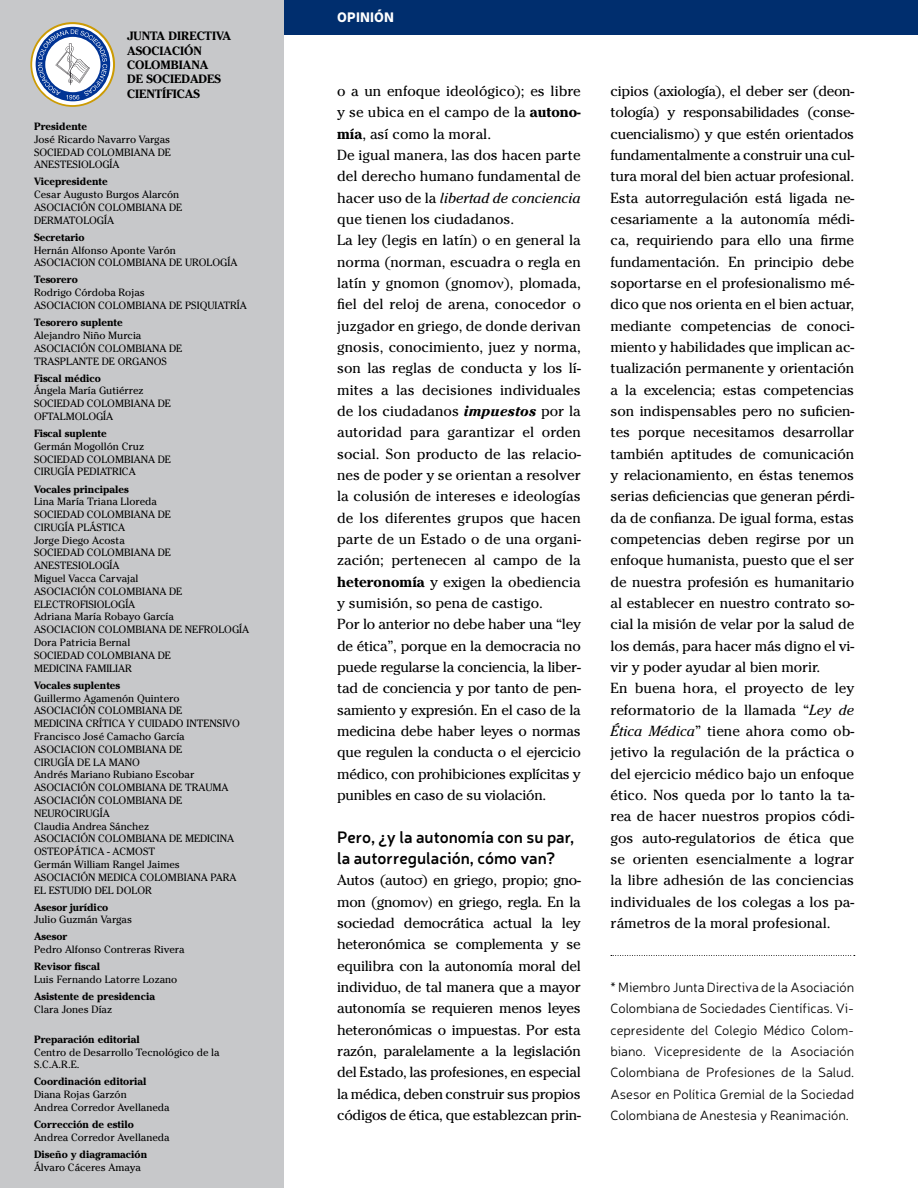
<style>
.page{position:relative;width:918px;height:1188px;background:#fff}
.page>*{position:absolute;margin:0;border:0;box-sizing:border-box;transform-origin:0 0}
.t1{font:600 16.5px/21.3px "Neris";color:#000}
.t2{font:14.55px/21.3px "Cheltenham";letter-spacing:-.01em;color:#000}
.t3{font:300 13.5px/21.3px "Neris";color:#000;text-align:justify}
.t4{font:900 13.5px "Neris";letter-spacing:.01em;color:#fff}
.t5{font:700 12px/14.4px "Cheltenham";color:#000}
.t6{font:10.5px/12.8px "Cheltenham";color:#000}
.t7{font:700 10.5px "Cheltenham";color:#000}
.s1{font-weight:700}
.s2{font-style:italic}
.s3{font-weight:700;font-style:italic}
</style>
<div class="page">
<div style="left:0;top:0;width:918px;height:34px;background:#002e6e"></div>
<svg style="left:611px;top:955px;width:244px;height:1px"></svg>
<div style="left:0;top:0;width:283px;height:1188px;background:#c7c8ca"></div>
<svg style="left:30px;top:22px;width:85px;height:85px"></svg>
<svg style="left:32px;top:24px;width:81px;height:81px"></svg>
<div style="left:36px;top:27px;width:74px;height:74px;background:#013495;border-radius:50%"></div>
<svg style="left:38px;top:29px;width:69px;height:70px"></svg>
<p class="t5" style="left:127px;top:29px;width:106px">JUNTA DIRECTIVA<br>ASOCIACIÓN<br>COLOMBIANA<br>DE SOCIEDADES<br>CIENTÍFICAS</p>
<p class="t7" style="left:34px;top:120px;width:55px">Presidente</p>
<p class="t6" style="left:34px;top:133px;width:138px;text-align:justify">José Ricardo Navarro Vargas SOCIEDAD COLOMBIANA DE ANESTESIOLOGÍA</p>
<p class="t7" style="left:34px;top:175px;width:75px">Vicepresidente</p>
<p class="t6" style="left:34px;top:188px;width:150px">Cesar Augusto Burgos Alarcón<br>ASOCIACIÓN COLOMBIANA DE<br>DERMATOLOGÍA</p>
<p class="t7" style="left:34px;top:231px;width:52px">Secretario</p>
<p class="t6" style="left:34px;top:244px;width:205px">Hernán Alfonso Aponte Varón<br>ASOCIACION COLOMBIANA DE UROLOGÍA</p>
<p class="t7" style="left:34px;top:274px;width:45px">Tesorero</p>
<p class="t6" style="left:34px;top:286px;width:214px">Rodrigo Córdoba Rojas<br>ASOCIACION COLOMBIANA DE PSIQUIATRÍA</p>
<p class="t7" style="left:34px;top:316px;width:90px">Tesorero suplente</p>
<p class="t6" style="left:34px;top:329px;width:150px">Alejandro Niño Murcia<br>ASOCIACIÓN COLOMBIANA DE<br>TRASPLANTE DE ORGANOS</p>
<p class="t7" style="left:34px;top:372px;width:68px">Fiscal médico</p>
<p class="t6" style="left:34px;top:384px;width:138px">Ángela María Gutiérrez<br>SOCIEDAD COLOMBIANA DE<br>OFTALMOLOGÍA</p>
<p class="t7" style="left:34px;top:427px;width:74px">Fiscal suplente</p>
<p class="t6" style="left:34px;top:440px;width:138px">Germán Mogollón Cruz<br>SOCIEDAD COLOMBIANA DE<br>CIRUGÍA PEDIATRICA</p>
<p class="t7" style="left:34px;top:483px;width:96px">Vocales principales</p>
<p class="t6" style="left:34px;top:495px;width:217px">Lina María Triana Lloreda<br>SOCIEDAD COLOMBIANA DE<br>CIRUGÍA PLÁSTICA<br>Jorge Diego Acosta<br>SOCIEDAD COLOMBIANA DE<br>ANESTESIOLOGÍA<br>Miguel Vacca Carvajal<br>ASOCIACIÓN COLOMBIANA DE<br>ELECTROFISIOLOGÍA<br>Adriana María Robayo García<br>ASOCIACION COLOMBIANA DE NEFROLOGÍA<br>Dora Patricia Bernal<br>SOCIEDAD COLOMBIANA DE<br>MEDICINA FAMILIAR</p>
<p class="t7" style="left:34px;top:679px;width:88px">Vocales suplentes</p>
<p class="t6" style="left:34px;top:692px;width:208px">Guillermo Agamenón Quintero<br>ASOCIACIÓN COLOMBIANA DE<br>MEDICINA CRÍTICA Y CUIDADO INTENSIVO<br>Francisco José Camacho García<br>ASOCIACION COLOMBIANA DE<br>CIRUGÍA DE LA MANO<br>Andrés Mariano Rubiano Escobar<br>ASOCIACIÓN COLOMBIANA DE TRAUMA<br>ASOCIACIÓN COLOMBIANA DE<br>NEUROCIRUGÍA<br>Claudia Andrea Sánchez<br>ASOCIACIÓN COLOMBIANA DE MEDICINA<br>OSTEOPÁTICA - ACMOST<br>Germán William Rangel Jaimes<br>ASOCIACIÓN MEDICA COLOMBIANA PARA<br>EL ESTUDIO DEL DOLOR</p>
<p class="t7" style="left:34px;top:901px;width:76px">Asesor jurídico</p>
<p class="t6" style="left:34px;top:913px;width:100px">Julio Guzmán Vargas</p>
<p class="t7" style="left:34px;top:930px;width:35px">Asesor</p>
<p class="t6" style="left:34px;top:943px;width:152px">Pedro Alfonso Contreras Rivera</p>
<p class="t7" style="left:34px;top:960px;width:68px">Revisor fiscal</p>
<p class="t6" style="left:34px;top:973px;width:145px">Luis Fernando Latorre Lozano</p>
<p class="t7" style="left:34px;top:990px;width:123px">Asistente de presidencia</p>
<p class="t6" style="left:34px;top:1003px;width:80px">Clara Jones Díaz</p>
<p class="t7" style="left:34px;top:1033px;width:107px">Preparación editorial</p>
<p class="t6" style="left:34px;top:1046px;width:187px">Centro de Desarrollo Tecnológico de la<br>S.C.A.R.E.</p>
<p class="t7" style="left:34px;top:1075px;width:114px">Coordinación editorial</p>
<p class="t6" style="left:34px;top:1088px;width:137px">Diana Rojas Garzón<br>Andrea Corredor Avellaneda</p>
<p class="t7" style="left:34px;top:1118px;width:101px">Corrección de estilo</p>
<p class="t6" style="left:34px;top:1131px;width:137px">Andrea Corredor Avellaneda</p>
<p class="t7" style="left:34px;top:1148px;width:115px">Diseño y diagramación</p>
<p class="t6" style="left:34px;top:1161px;width:109px">Álvaro Cáceres Amaya</p>
<p class="t4" style="left:337px;top:7px;width:58px">OPINIÓN</p>
<p class="t2" style="left:337px;top:80px;width:245px">o a un enfoque ideológico); es libre y se ubica en el campo de la <span class="s1">autono&shy;mía</span>, así como la moral.<br>De igual manera, las dos hacen parte del derecho humano fundamental de hacer uso de la <span class="s2">libertad de conciencia </span>que tienen los ciudadanos.<br>La ley (legis en latín) o en general la norma (norman, escuadra o regla en latín y gnomon (gnomo■), plomada, fiel del reloj de arena, conocedor o juzgador en griego, de donde derivan gnosis, conocimiento, juez y norma, son las reglas de conducta y los lí&shy;mites a las decisiones individuales de los ciudadanos <span class="s3">impuestos</span> por la autoridad para garantizar el orden social. Son producto de las relacio&shy;nes de poder y se orientan a resolver la colusión de intereses e ideologías de los diferentes grupos que hacen parte de un Estado o de una organi&shy;zación; pertenecen al campo de la <span class="s1">heteronomía</span> y exigen la obediencia y sumisión, so pena de castigo.<br>Por lo anterior no debe haber una “ley de ética”, porque en la democracia no puede regularse la conciencia, la liber&shy;tad de conciencia y por tanto de pen&shy;samiento y expresión. En el caso de la medicina debe haber leyes o normas que regulen la conducta o el ejercicio médico, con prohibiciones explícitas y punibles en caso de su violación.</p>
<p class="t1" style="left:337px;top:825px;width:239px">Pero, ¿y la autonomía con su par, la autorregulación, cómo van?</p>
<p class="t2" style="left:337px;top:870px;width:245px;text-align:justify">Autos (auto▲) en griego, propio; gno&shy;mon (gnomo■ en griego, regla. En la sociedad democrática actual la ley heteronómica se complementa y se equilibra con la autonomía moral del individuo, de tal manera que a mayor autonomía se requieren menos leyes heteronómicas o impuestas. Por esta razón, paralelamente a la legislación del Estado, las profesiones, en especial la médica, deben construir sus propios códigos de ética, que establezcan prin-</p>
<p class="t2" style="left:611px;top:80px;width:245px">cipios (axiología), el deber ser (deon&shy;tología) y responsabilidades (conse&shy;cuencialismo) y que estén orientados fundamentalmente a construir una cul&shy;tura moral del bien actuar profesional.<br>Esta autorregulación está ligada ne&shy;cesariamente a la autonomía médi&shy;ca, requiriendo para ello una firme fundamentación. En principio debe soportarse en el profesionalismo mé&shy;dico que nos orienta en el bien actuar, mediante competencias de conoci&shy;miento y habilidades que implican ac&shy;tualización permanente y orientación a la excelencia; estas competencias son indispensables pero no suficien&shy;tes porque necesitamos desarrollar también aptitudes de comunicación y relacionamiento, en éstas tenemos serias deficiencias que generan pérdi&shy;da de confianza. De igual forma, estas competencias deben regirse por un enfoque humanista, puesto que el ser de nuestra profesión es humanitario al establecer en nuestro contrato so&shy;cial la misión de velar por la salud de los demás, para hacer más digno el vi&shy;vir y poder ayudar al bien morir.<br>En buena hora, el proyecto de ley reformatorio de la llamada “<span class="s2">Ley de Ética Médica</span>” tiene ahora como ob&shy;jetivo la regulación de la práctica o del ejercicio médico bajo un enfoque ético. Nos queda por lo tanto la ta&shy;rea de hacer nuestros propios códi&shy;gos auto-regulatorios de ética que se orienten esencialmente a lograr la libre adhesión de las conciencias individuales de los colegas a los pa&shy;rámetros de la moral profesional.</p>
<p class="t3" style="left:611px;top:976px;width:245px">* Miembro Junta Directiva de la Asociación Colombiana de Sociedades Científicas. Vi&shy;cepresidente del Colegio Médico Colom&shy;biano. Vicepresidente de la Asociación Colombiana de Profesiones de la Salud.<br>Asesor en Política Gremial de la Sociedad Colombiana de Anestesia y Reanimación.</p>
</div>
